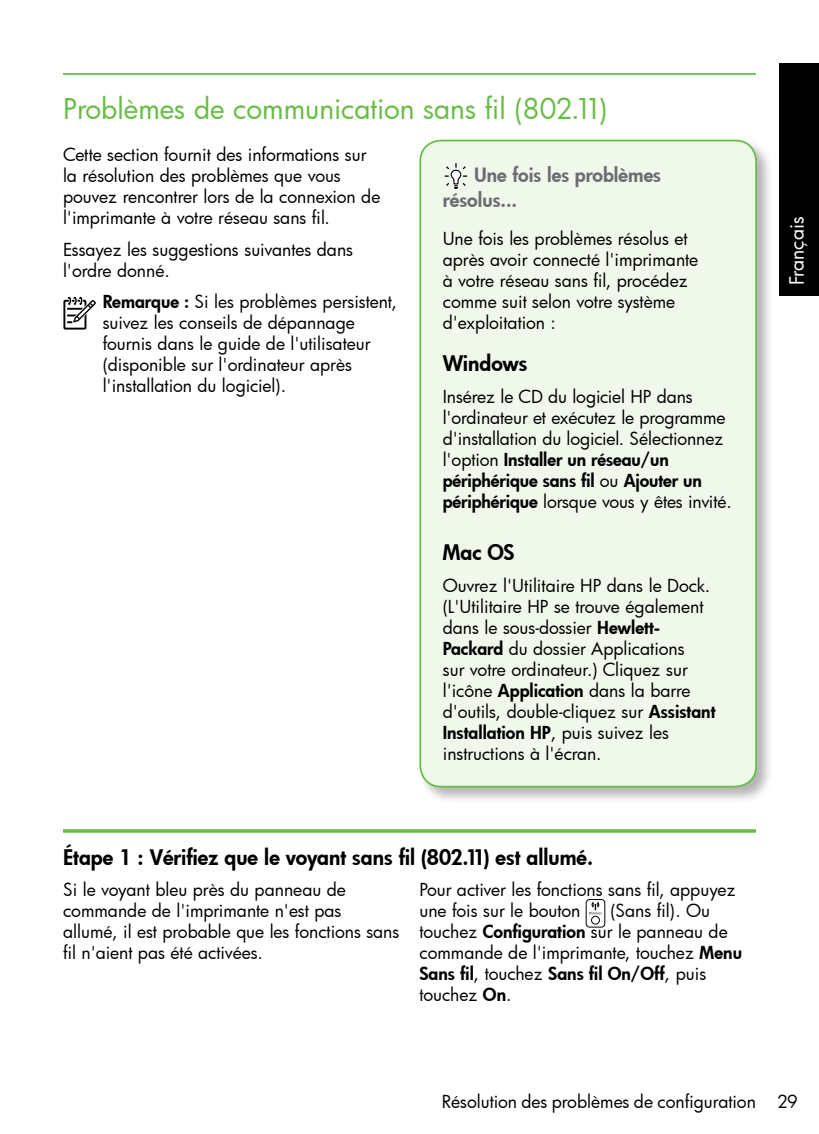
<style>
.page{position:relative;width:819px;height:1134px;background:#fff}
.page>*{position:absolute;margin:0;border:0;box-sizing:border-box;transform-origin:0 0}
.t1{font:28px "Futura Bk";color:#68bd45}
.t2{font:21px "Futura Hv";color:#000}
.t3{font:19.25px/24.5px "Futura Hv";color:#6d6e71}
.t4{font:19.25px "Futura Bk";color:#fff}
.t5{font:17.5px/21px "Futura Bk";color:#000}
.t6{font:17.5px/21px "Futura Hv";letter-spacing:-.005em;color:#000}
.s1{font-family:"Futura Hv"}
.s2{font-family:"Futura Bk"}
</style>
<div class="page">
<div style="left:779px;top:63px;width:40px;height:232px;background:#000"></div>
<div style="left:417px;top:137px;width:357px;height:668px;background:#000;opacity:.3"></div>
<div style="left:420px;top:141px;width:336px;height:646px;background:#f0f8ec;border-radius:21px"></div>
<svg style="left:444px;top:163px;width:24px;height:26px"></svg>
<div style="left:419px;top:140px;width:338px;height:648px;border:2px solid #68bd45;border-radius:21px"></div>
<svg style="left:63px;top:829px;width:693px;height:4px"></svg>
<div style="left:586px;top:899px;width:19px;height:28px;border:1px solid #000;border-radius:3px"></div>
<div style="left:591px;top:916px;width:9px;height:8px;border:1px solid #000;border-radius:50%"></div>
<svg style="left:589px;top:899px;width:13px;height:15px"></svg>
<hr style="left:63px;top:73px;width:693px;height:2px;background:#68bd45">
<div style="left:63px;top:300px;width:23px;height:30px;border:2px solid #000"></div>
<svg style="left:66px;top:296px;width:30px;height:30px"></svg>
<h1 class="t1" style="left:63px;top:90px;width:546px">Problèmes de communication sans fil (802.11)</h1>
<p class="t5" style="left:63px;top:144px;width:319px">Cette section fournit des informations sur la résolution des problèmes que vous pouvez rencontrer lors de la connexion de l'imprimante à votre réseau sans fil.</p>
<p class="t5" style="left:63px;top:239px;width:292px">Essayez les suggestions suivantes dans l'ordre donné.</p>
<p class="t5" style="left:103px;top:291px;width:296px"><span class="s1">Remarque :</span> Si les problèmes persistent, suivez les conseils de dépannage fournis dans le guide de l'utilisateur (disponible sur l'ordinateur après l'installation du logiciel).</p>
<p class="t3" style="left:443px;top:163px;width:220px;text-indent:31px">Une fois les problèmes résolus...</p>
<p class="t5" style="left:443px;top:228px;width:257px">Une fois les problèmes résolus et après avoir connecté l'imprimante à votre réseau sans fil, procédez comme suit selon votre système d'exploitation :</p>
<p class="t2" style="left:443px;top:350px;width:86px">Windows</p>
<p class="t5" style="left:443px;top:386px;width:284px">Insérez le CD du logiciel HP dans l'ordinateur et exécutez le programme d'installation du logiciel. Sélectionnez</p>
<p class="t6" style="left:443px;top:449px;width:261px"><span class="s2">l'option</span> Installer un réseau/un périphérique sans fil <span class="s2">ou</span> Ajouter un</p>
<p class="t5" style="left:443px;top:491px;width:291px"><span class="s1">périphérique</span> lorsque vous y êtes invité.</p>
<p class="t2" style="left:443px;top:539px;width:73px">Mac OS</p>
<p class="t5" style="left:443px;top:575px;width:274px">Ouvrez l'Utilitaire HP dans le Dock. (L'Utilitaire HP se trouve également dans le sous-dossier <span class="s1">Hewlett-Packard</span> du dossier Applications<br>sur votre ordinateur.) Cliquez sur l'icône <span class="s1">Application</span> dans la barre d'outils, double-cliquez sur <span class="s1">Assistant</span></p>
<p class="t6" style="left:443px;top:722px;width:228px">Installation HP<span class="s2">, puis suivez les</span></p>
<p class="t5" style="left:443px;top:743px;width:160px">instructions à l'écran.</p>
<p class="t2" style="left:63px;top:843px;width:532px">Étape 1 : Vérifiez que le voyant sans fil (802.11) est allumé.</p>
<p class="t5" style="left:63px;top:879px;width:338px">Si le voyant bleu près du panneau de commande de l'imprimante n'est pas allumé, il est probable que les fonctions sans fil n'aient pas été activées.</p>
<p class="t5" style="left:419px;top:879px;width:318px">Pour activer les fonctions sans fil, appuyez une fois sur le bouton</p>
<p class="t5" style="left:419px;top:900px;width:324px;text-indent:191px">(Sans fil). Ou touchez <span class="s1">Configuration</span> sur le panneau de commande de l'imprimante, touchez <span class="s1">Menu</span></p>
<p class="t6" style="left:419px;top:963px;width:288px">Sans fil<span class="s2">, touchez</span> Sans fil On/Off<span class="s2">, puis</span></p>
<p class="t5" style="left:419px;top:984px;width:94px">touchez <span class="s1">On</span>.</p>
<p class="t4" style="left:784px;top:285px;width:70px;rotate:-90deg">Français</p>
<p class="t5" style="left:442px;top:1090px;width:358px">Résolution des problèmes de configuration 29</p>
</div>
